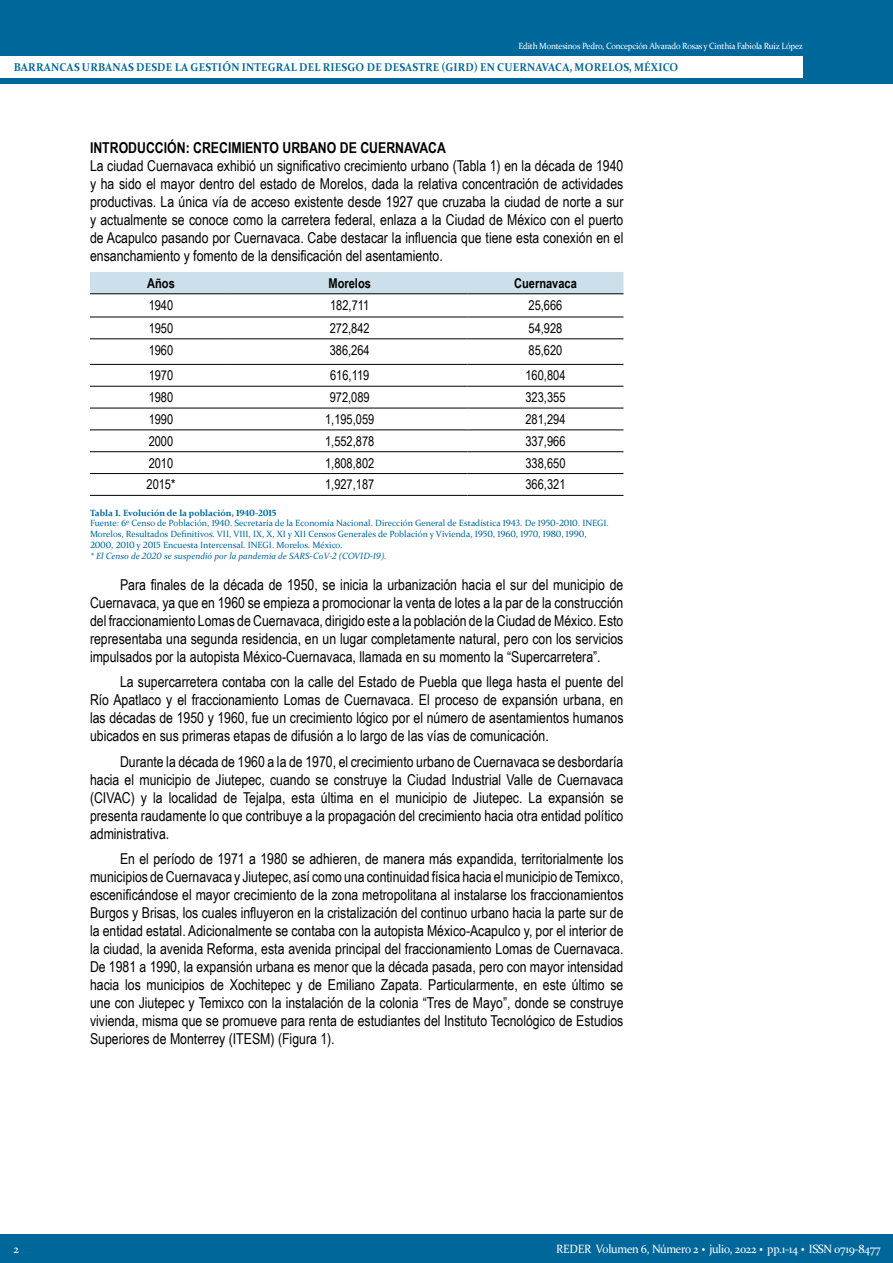
<style>
.page{position:relative;width:893px;height:1263px;background:#fff}
.page>*{position:absolute;margin:0;border:0;box-sizing:border-box;transform-origin:0 0}
.Cuerpo{font:15px/18px "Arial Narrow";color:#000;text-align:justify}
.Cuerpo_PRIMER_PÁRRAF{font:15px/18px "Arial Narrow";color:#000;text-align:justify}
.Subtítulos{font:700 15px "Arial Narrow";color:#000}
.Tablas{font:13.5px "Arial Narrow";color:#000}
.Tablas_header{font:700 13.5px "Arial Narrow";color:#000}
.t1{font:12px "Constantia";letter-spacing:-.025em;color:#fff;scale:.95 1}
.t2{font:700 11.25px "Constantia";letter-spacing:.02em;color:#00679b;scale:.95 1}
.Pie_de_foto{font:9px/10.8px "Constantia";color:#00679b}
.t3{font:9px "Constantia";letter-spacing:-.025em;color:#fff;scale:.95 1}
.Pie_de_foto-2{font:italic 9px "Constantia";color:#00679b}
.Pie_de_foto-3{font:700 9px "Constantia";color:#00679b}
.s1{font-weight:700;font-size:18px}
</style>
<div class="page">
<div style="left:90px;top:272px;width:533px;height:21px;background:#cce0eb"></div>
<hr style="left:90px;top:293px;width:142px;height:1px;background:#000">
<hr style="left:232px;top:293px;width:235px;height:1px;background:#000">
<hr style="left:467px;top:293px;width:156px;height:1px;background:#000">
<hr style="left:90px;top:317px;width:142px;height:1px;background:#000">
<hr style="left:232px;top:317px;width:235px;height:1px;background:#000">
<hr style="left:467px;top:317px;width:156px;height:1px;background:#000">
<hr style="left:90px;top:339px;width:142px;height:1px;background:#000">
<hr style="left:232px;top:339px;width:235px;height:1px;background:#000">
<hr style="left:467px;top:339px;width:156px;height:1px;background:#000">
<hr style="left:90px;top:364px;width:142px;height:1px;background:#000">
<hr style="left:232px;top:364px;width:235px;height:1px;background:#000">
<hr style="left:467px;top:364px;width:156px;height:1px;background:#000">
<hr style="left:90px;top:386px;width:142px;height:1px;background:#000">
<hr style="left:232px;top:386px;width:235px;height:1px;background:#000">
<hr style="left:467px;top:386px;width:156px;height:1px;background:#000">
<hr style="left:90px;top:408px;width:142px;height:1px;background:#000">
<hr style="left:232px;top:408px;width:235px;height:1px;background:#000">
<hr style="left:467px;top:408px;width:156px;height:1px;background:#000">
<hr style="left:90px;top:430px;width:142px;height:1px;background:#000">
<hr style="left:232px;top:430px;width:235px;height:1px;background:#000">
<hr style="left:467px;top:430px;width:156px;height:1px;background:#000">
<hr style="left:90px;top:451px;width:142px;height:1px;background:#000">
<hr style="left:232px;top:451px;width:235px;height:1px;background:#000">
<hr style="left:467px;top:451px;width:156px;height:1px;background:#000">
<hr style="left:90px;top:473px;width:142px;height:1px;background:#000">
<hr style="left:232px;top:473px;width:235px;height:1px;background:#000">
<hr style="left:467px;top:473px;width:156px;height:1px;background:#000">
<hr style="left:90px;top:495px;width:142px;height:1px;background:#000">
<hr style="left:232px;top:495px;width:235px;height:1px;background:#000">
<hr style="left:467px;top:495px;width:156px;height:1px;background:#000">
<div style="left:0;top:0;width:893px;height:84px;background:#00679b"></div>
<div style="left:0;top:56px;width:803px;height:22px;background:#fff"></div>
<div style="left:0;top:1234px;width:893px;height:29px;background:#00679b"></div>
<p class="t3" style="left:518px;top:40px;width:301px">Edith Montesinos Pedro, Concepción Alvarado Rosas y Cinthia Fabiola Ruiz López</p>
<p class="t2" style="left:14px;top:60px;width:701px">BARRANCAS URBANAS DESDE LA GESTIÓN INTEGRAL DEL RIESGO DE DESASTRE (GIRD) EN CUERNAVACA, MORELOS, MÉXICO</p>
<p class="Subtítulos" style="left:90px;top:137px;width:357px">INTRODUCCIÓN: CRECIMIENTO URBANO DE CUERNAVACA</p>
<p class="Cuerpo_PRIMER_PÁRRAF" style="left:90px;top:157px;width:535px">La ciudad Cuernavaca exhibió un significativo crecimiento urbano (Tabla 1) en la década de 1940 y ha sido el mayor dentro del estado de Morelos, dada la relativa concentración de actividades productivas. La única vía de acceso existente desde 1927 que cruzaba la ciudad de norte a sur y actualmente se conoce como la carretera federal, enlaza a la Ciudad de México con el puerto de Acapulco pasando por Cuernavaca. Cabe destacar la influencia que tiene esta conexión en el ensanchamiento y fomento de la densificación del asentamiento.</p>
<p class="Tablas_header" style="left:147px;top:273px;width:29px">Años</p>
<p class="Tablas_header" style="left:328px;top:273px;width:44px">Morelos</p>
<p class="Tablas_header" style="left:514px;top:273px;width:64px">Cuernavaca</p>
<p class="Tablas" style="left:149px;top:295px;width:26px">1940</p>
<p class="Tablas" style="left:330px;top:295px;width:41px">182,711</p>
<p class="Tablas" style="left:529px;top:295px;width:35px">25,666</p>
<p class="Tablas" style="left:149px;top:318px;width:26px">1950</p>
<p class="Tablas" style="left:330px;top:318px;width:42px">272,842</p>
<p class="Tablas" style="left:529px;top:318px;width:35px">54,928</p>
<p class="Tablas" style="left:149px;top:340px;width:26px">1960</p>
<p class="Tablas" style="left:330px;top:340px;width:42px">386,264</p>
<p class="Tablas" style="left:529px;top:340px;width:35px">85,620</p>
<p class="Tablas" style="left:149px;top:366px;width:26px">1970</p>
<p class="Tablas" style="left:330px;top:366px;width:41px">616,119</p>
<p class="Tablas" style="left:525px;top:366px;width:42px">160,804</p>
<p class="Tablas" style="left:149px;top:387px;width:26px">1980</p>
<p class="Tablas" style="left:330px;top:387px;width:42px">972,089</p>
<p class="Tablas" style="left:525px;top:387px;width:42px">323,355</p>
<p class="Tablas" style="left:149px;top:409px;width:26px">1990</p>
<p class="Tablas" style="left:325px;top:409px;width:51px">1,195,059</p>
<p class="Tablas" style="left:525px;top:409px;width:42px">281,294</p>
<p class="Tablas" style="left:149px;top:431px;width:26px">2000</p>
<p class="Tablas" style="left:325px;top:431px;width:51px">1,552,878</p>
<p class="Tablas" style="left:525px;top:431px;width:42px">337,966</p>
<p class="Tablas" style="left:149px;top:453px;width:26px">2010</p>
<p class="Tablas" style="left:325px;top:453px;width:51px">1,808,802</p>
<p class="Tablas" style="left:525px;top:453px;width:42px">338,650</p>
<p class="Tablas" style="left:147px;top:475px;width:30px">2015*</p>
<p class="Tablas" style="left:325px;top:475px;width:51px">1,927,187</p>
<p class="Tablas" style="left:525px;top:475px;width:42px">366,321</p>
<p class="Pie_de_foto-3" style="left:90px;top:506px;width:188px">Tabla 1. Evolución de la población, 1940-2015</p>
<p class="Pie_de_foto" style="left:90px;top:518px;width:520px">Fuente: 6º Censo de Población, 1940. Secretaría de la Economía Nacional. Dirección General de Estadística 1943. De 1950-2010. INEGI.<br>Morelos, Resultados Definitivos. VII, VIII, IX, X, XI y XII Censos Generales de Población y Vivienda, 1950, 1960, 1970, 1980, 1990,<br>2000, 2010 y 2015 Encuesta Intercensal. INEGI. Morelos. México.</p>
<p class="Pie_de_foto-2" style="left:90px;top:550px;width:298px">* El Censo de 2020 se suspendió por la pandemia de SARS-CoV-2 (COVID-19).</p>
<p class="Cuerpo" style="left:90px;top:575px;width:535px;text-indent:30px">Para finales de la década de 1950, se inicia la urbanización hacia el sur del municipio de Cuernavaca, ya que en 1960 se empieza a promocionar la venta de lotes a la par de la construcción del fraccionamiento Lomas de Cuernavaca, dirigido este a la población de la Ciudad de México. Esto representaba una segunda residencia, en un lugar completamente natural, pero con los servicios impulsados por la autopista México-Cuernavaca, llamada en su momento la “Supercarretera”.</p>
<p class="Cuerpo" style="left:90px;top:672px;width:535px;text-indent:30px">La supercarretera contaba con la calle del Estado de Puebla que llega hasta el puente del Río Apatlaco y el fraccionamiento Lomas de Cuernavaca. El proceso de expansión urbana, en las décadas de 1950 y 1960, fue un crecimiento lógico por el número de asentamientos humanos ubicados en sus primeras etapas de difusión a lo largo de las vías de comunicación.</p>
<p class="Cuerpo" style="left:90px;top:752px;width:535px;text-indent:30px">Durante la década de 1960 a la de 1970, el crecimiento urbano de Cuernavaca se desbordaría hacia el municipio de Jiutepec, cuando se construye la Ciudad Industrial Valle de Cuernavaca (CIVAC) y la localidad de Tejalpa, esta última en el municipio de Jiutepec. La expansión se presenta raudamente lo que contribuye a la propagación del crecimiento hacia otra entidad político administrativa.</p>
<p class="Cuerpo" style="left:90px;top:849px;width:535px;text-indent:30px">En el período de 1971 a 1980 se adhieren, de manera más expandida, territorialmente los municipios de Cuernavaca y Jiutepec, así como una continuidad física hacia el municipio de Temixco, escenificándose el mayor crecimiento de la zona metropolitana al instalarse los fraccionamientos Burgos y Brisas, los cuales influyeron en la cristalización del continuo urbano hacia la parte sur de la entidad estatal. Adicionalmente se contaba con la autopista México-Acapulco y, por el interior de la ciudad, la avenida Reforma, esta avenida principal del fraccionamiento Lomas de Cuernavaca.<br>De 1981 a 1990, la expansión urbana es menor que la década pasada, pero con mayor intensidad hacia los municipios de Xochitepec y de Emiliano Zapata. Particularmente, en este último se une con Jiutepec y Temixco con la instalación de la colonia “Tres de Mayo”, donde se construye vivienda, misma que se promueve para renta de estudiantes del Instituto Tecnológico de Estudios Superiores de Monterrey (ITESM) (Figura 1).</p>
<p class="t1" style="left:14px;top:1241px;width:7px">2</p>
<p class="t1" style="left:556px;top:1240px;width:343px">REDER Volumen 6, Número 2 <span class="s1">·</span> julio, 2022 <span class="s1">·</span> pp.1-14 <span class="s1">·</span> ISSN 0719-8477</p>
</div>
